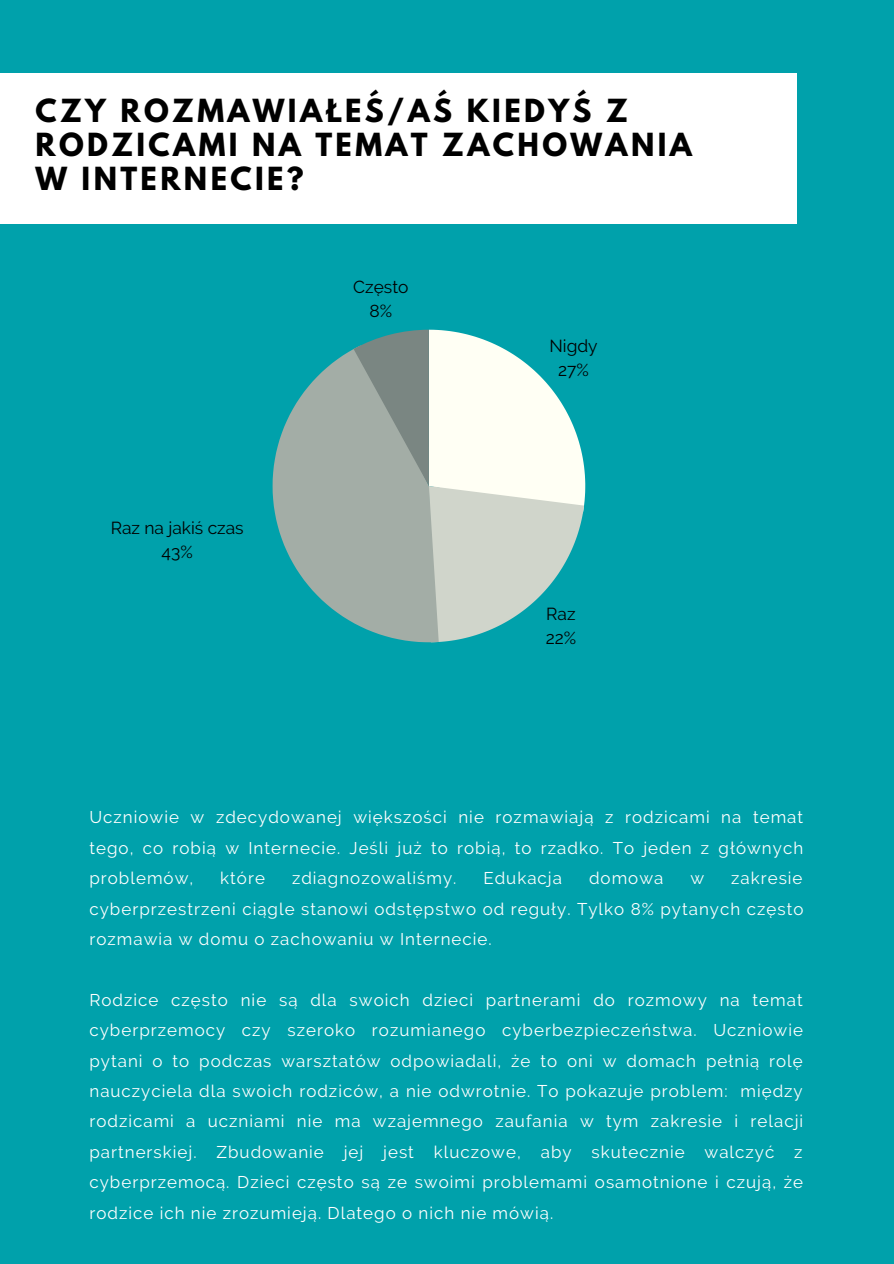
<style>
.page{position:relative;width:894px;height:1264px;background:#fff}
.page>*{position:absolute;margin:0;border:0;box-sizing:border-box;transform-origin:0 0}
.t1{font:700 28.2px/33.8px "League Spartan";letter-spacing:.12em;color:#000}
.t2{font:17.4px "Raleway";color:#000}
.t3{font:16.95px/30.5px "Raleway";letter-spacing:.06em;color:#fff;text-align:justify}
</style>
<div class="page">
<div style="left:0;top:0;width:893px;height:1263px;background:#00a1ab"></div>
<div style="left:0;top:73px;width:796px;height:150px;background:#fff"></div>
<svg style="left:272px;top:349px;width:81px;height:274px;fill:#a3ada6"></svg>
<svg style="left:353px;top:330px;width:232px;height:312px"></svg>
<p class="t1" style="left:35px;top:98px;width:657px">CZY ROZMAWIAŁEŚ/AŚ KIEDYŚ Z<br>RODZICAMI NA TEMAT ZACHOWANIA<br>W INTERNECIE?</p>
<p class="t2" style="left:111px;top:517px;width:134px">Raz na jakiś czas</p>
<p class="t2" style="left:161px;top:541px;width:33px">43%</p>
<p class="t2" style="left:353px;top:277px;width:57px">Często</p>
<p class="t2" style="left:369px;top:301px;width:24px">8%</p>
<p class="t2" style="left:549px;top:336px;width:50px">Nigdy</p>
<p class="t2" style="left:558px;top:360px;width:32px">27%</p>
<p class="t2" style="left:546px;top:604px;width:31px">Raz</p>
<p class="t2" style="left:545px;top:628px;width:32px">22%</p>
<p class="t3" style="left:89px;top:802px;width:715px">Uczniowie w zdecydowanej większości nie rozmawiają z rodzicami na temat tego, co robią w Internecie. Jeśli już to robią, to rzadko. To jeden z głównych problemów,</p>
<p class="t3" style="left:89px;top:862px;width:715px;text-indent:641px">zakresie cyberprzestrzeni ciągle stanowi odstępstwo od reguły. Tylko 8% pytanych często rozmawia w domu o zachowaniu w Internecie.</p>
<p class="t3" style="left:220px;top:862px;width:46px">które</p>
<p class="t3" style="left:292px;top:862px;width:166px">zdiagnozowaliśmy.</p>
<p class="t3" style="left:483px;top:862px;width:80px">Edukacja</p>
<p class="t3" style="left:589px;top:862px;width:76px">domowa</p>
<p class="t3" style="left:690px;top:862px;width:15px">w</p>
<p class="t3" style="left:89px;top:984px;width:715px">Rodzice często nie są dla swoich dzieci partnerami do rozmowy na temat cyberprzemocy czy szeroko rozumianego cyberbezpieczeństwa. Uczniowie pytani o to podczas warsztatów odpowiadali, że to oni w domach pełnią rolę nauczyciela dla swoich rodziców, a nie odwrotnie. To pokazuje problem: między rodzicami a uczniami nie ma wzajemnego zaufania w tym zakresie i relacji partnerskiej. Zbudowanie jej jest kluczowe, aby skutecznie walczyć z cyberprzemocą. Dzieci często są ze swoimi problemami osamotnione i czują, że rodzice ich nie zrozumieją. Dlatego o nich nie mówią.</p>
</div>
